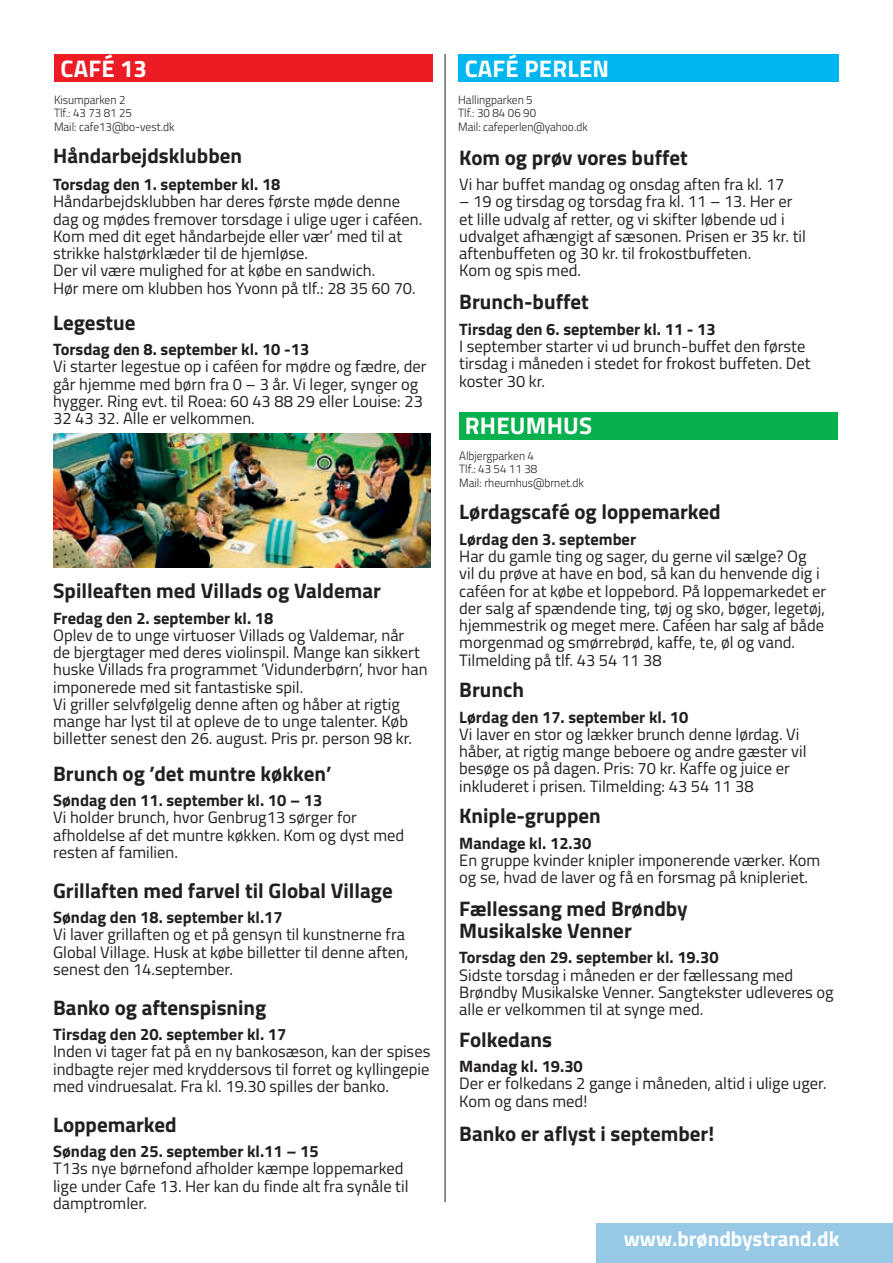
<style>
.page{position:relative;width:893px;height:1263px;background:#fff}
.page>*{position:absolute;margin:0;border:0;box-sizing:border-box;transform-origin:0 0}
.t1{font:700 24px "Titillium";letter-spacing:.01em;color:#fff}
.t2{font:700 21px/21.8px "Titillium";color:#231f20}
.t3{font:700 21px "Titillium";color:#fff}
.t4{font:16.5px/17.2px "Titillium";color:#231f20}
.t5{font:700 16.5px "Titillium";color:#231f20}
.t6{font:300 12px/13.5px "Titillium";color:#231f20;scale:.96 1}
</style>
<div class="page">
<div style="left:54px;top:54px;width:379px;height:28px;background:#ed1c24"></div>
<hr style="left:445px;top:54px;width:1px;height:1148px;background:#231f20">
<div style="left:596px;top:1223px;width:297px;height:40px;background:#97c9e7"></div>
<div style="left:459px;top:412px;width:379px;height:27px;background:#09b14e"></div>
<div style="left:458px;top:54px;width:381px;height:28px;background:#00b6f0"></div>
<img style="left:53px;top:434px;width:377px;height:133px">
<h1 class="t1" style="left:60px;top:50px;width:88px">CAFÉ 13</h1>
<p class="t6" style="left:54px;top:92px;width:127px">Kisumparken 2<br>Tlf.: 43 73 81 25<br>Mail: cafe13@bo-vest.dk</p>
<p class="t2" style="left:53px;top:144px;width:190px">Håndarbejdsklubben</p>
<p class="t5" style="left:53px;top:172px;width:229px">Torsdag den 1. september kl. 18</p>
<p class="t4" style="left:53px;top:192px;width:371px">Håndarbejdsklubben har deres første møde denne dag og mødes fremover torsdage i ulige uger i caféen.<br>Kom med dit eget håndarbejde eller vær’ med til at strikke halstørklæder til de hjemløse.<br>Der vil være mulighed for at købe en sandwich.<br>Hør mere om klubben hos Yvonn på tlf.: 28 35 60 70.</p>
<p class="t2" style="left:53px;top:310px;width:84px">Legestue</p>
<p class="t5" style="left:53px;top:337px;width:258px">Torsdag den 8. september kl. 10 -13</p>
<p class="t4" style="left:53px;top:357px;width:375px">Vi starter legestue op i caféen for mødre og fædre, der går hjemme med børn fra 0 – 3 år. Vi leger, synger og hygger. Ring evt. til Roea: 60 43 88 29 eller Louise: 23<br>32 43 32. Alle er velkommen.</p>
<p class="t2" style="left:53px;top:579px;width:329px">Spilleaften med Villads og Valdemar</p>
<p class="t5" style="left:53px;top:605px;width:222px">Fredag den 2. september kl. 18</p>
<p class="t4" style="left:53px;top:626px;width:376px">Oplev de to unge virtuoser Villads og Valdemar, når<br>de bjergtager med deres violinspil. Mange kan sikkert huske Villads fra programmet ’Vidunderbørn’, hvor han imponerede med sit fantastiske spil.<br>Vi griller selvfølgelig denne aften og håber at rigtig mange har lyst til at opleve de to unge talenter. Køb billetter senest den 26. august. Pris pr. person 98 kr.</p>
<p class="t2" style="left:53px;top:761px;width:280px">Brunch og ’det muntre køkken’</p>
<p class="t5" style="left:53px;top:788px;width:271px">Søndag den 11. september kl. 10 – 13</p>
<p class="t4" style="left:53px;top:808px;width:353px">Vi holder brunch, hvor Genbrug13 sørger for afholdelse af det muntre køkken. Kom og dyst med resten af familien.</p>
<p class="t2" style="left:53px;top:878px;width:341px">Grillaften med farvel til Global Village</p>
<p class="t5" style="left:53px;top:905px;width:231px">Søndag den 18. september kl.17</p>
<p class="t4" style="left:53px;top:925px;width:357px">Vi laver grillaften og et på gensyn til kunstnerne fra<br>Global Village. Husk at købe billetter til denne aften, senest den 14.september.</p>
<p class="t2" style="left:53px;top:995px;width:215px">Banko og aftenspisning</p>
<p class="t5" style="left:53px;top:1022px;width:235px">Tirsdag den 20. september kl. 17</p>
<p class="t4" style="left:53px;top:1042px;width:379px;text-align:justify">Inden vi tager fat på en ny bankosæson, kan der spises indbagte rejer med kryddersovs til forret og kyllingepie med vindruesalat. Fra kl. 19.30 spilles der banko.</p>
<p class="t2" style="left:53px;top:1112px;width:125px">Loppemarked</p>
<p class="t5" style="left:53px;top:1139px;width:267px">Søndag den 25. september kl.11 – 15</p>
<p class="t4" style="left:53px;top:1159px;width:357px">T13s nye børnefond afholder kæmpe loppemarked lige under Cafe 13. Her kan du finde alt fra synåle til damptromler.</p>
<h1 class="t1" style="left:465px;top:50px;width:146px">CAFÉ PERLEN</h1>
<p class="t6" style="left:458px;top:92px;width:136px">Hallingparken 5<br>Tlf.: 30 84 06 90<br>Mail: cafeperlen@yahoo.dk</p>
<p class="t2" style="left:459px;top:146px;width:230px">Kom og prøv vores buffet</p>
<p class="t4" style="left:459px;top:175px;width:327px">Vi har buffet mandag og onsdag aften fra kl. 17</p>
<p class="t4" style="left:459px;top:192px;width:348px">– 19 og tirsdag og torsdag fra kl. 11 – 13. Her er et lille udvalg af retter, og vi skifter løbende ud i udvalget afhængigt af sæsonen. Prisen er 35 kr. til aftenbuffeten og 30 kr. til frokostbuffeten.<br>Kom og spis med.</p>
<p class="t2" style="left:459px;top:290px;width:131px">Brunch-buffet</p>
<p class="t5" style="left:459px;top:316px;width:258px">Tirsdag den 6. september kl. 11 - 13</p>
<p class="t4" style="left:459px;top:337px;width:353px">I september starter vi ud brunch-buffet den første tirsdag i måneden i stedet for frokost buffeten. Det koster 30 kr.</p>
<h1 class="t1" style="left:465px;top:408px;width:129px">RHEUMHUS</h1>
<p class="t6" style="left:459px;top:448px;width:131px">Albjergparken 4<br>Tlf.: 43 54 11 38<br>Mail: rheumhus@brnet.dk</p>
<p class="t2" style="left:459px;top:500px;width:263px">Lørdagscafé og loppemarked</p>
<p class="t5" style="left:459px;top:526px;width:178px">Lørdag den 3. september</p>
<p class="t4" style="left:459px;top:547px;width:368px">Har du gamle ting og sager, du gerne vil sælge? Og<br>vil du prøve at have en bod, så kan du henvende dig i caféen for at købe et loppebord. På loppemarkedet er der salg af spændende ting, tøj og sko, bøger, legetøj, hjemmestrik og meget mere. Caféen har salg af både morgenmad og smørrebrød, kaffe, te, øl og vand.<br>Tilmelding på tlf. 43 54 11 38</p>
<p class="t2" style="left:459px;top:678px;width:66px">Brunch</p>
<p class="t5" style="left:459px;top:704px;width:231px">Lørdag den 17. september kl. 10</p>
<p class="t4" style="left:459px;top:725px;width:349px">Vi laver en stor og lækker brunch denne lørdag. Vi håber, at rigtig mange beboere og andre gæster vil besøge os på dagen. Pris: 70 kr. Kaffe og juice er inkluderet i prisen. Tilmelding: 43 54 11 38</p>
<p class="t2" style="left:459px;top:804px;width:143px">Kniple-gruppen</p>
<p class="t5" style="left:459px;top:830px;width:134px">Mandage kl. 12.30</p>
<p class="t4" style="left:459px;top:851px;width:363px">En gruppe kvinder knipler imponerende værker. Kom og se, hvad de laver og få en forsmag på knipleriet.</p>
<p class="t2" style="left:459px;top:897px;width:230px">Fællessang med Brøndby<br>Musikalske Venner</p>
<p class="t5" style="left:459px;top:945px;width:261px">Torsdag den 29. september kl. 19.30</p>
<p class="t4" style="left:459px;top:965px;width:376px">Sidste torsdag i måneden er der fællessang med<br>Brøndby Musikalske Venner. Sangtekster udleveres og alle er velkommen til at synge med.</p>
<p class="t2" style="left:459px;top:1027px;width:94px">Folkedans</p>
<p class="t5" style="left:459px;top:1054px;width:125px">Mandag kl. 19.30</p>
<p class="t4" style="left:459px;top:1074px;width:369px">Der er folkedans 2 gange i måneden, altid i ulige uger.<br>Kom og dans med!</p>
<p class="t2" style="left:459px;top:1122px;width:257px">Banko er aflyst i september!</p>
<p class="t3" style="left:624px;top:1223px;width:217px">www.brøndbystrand.dk</p>
</div>
